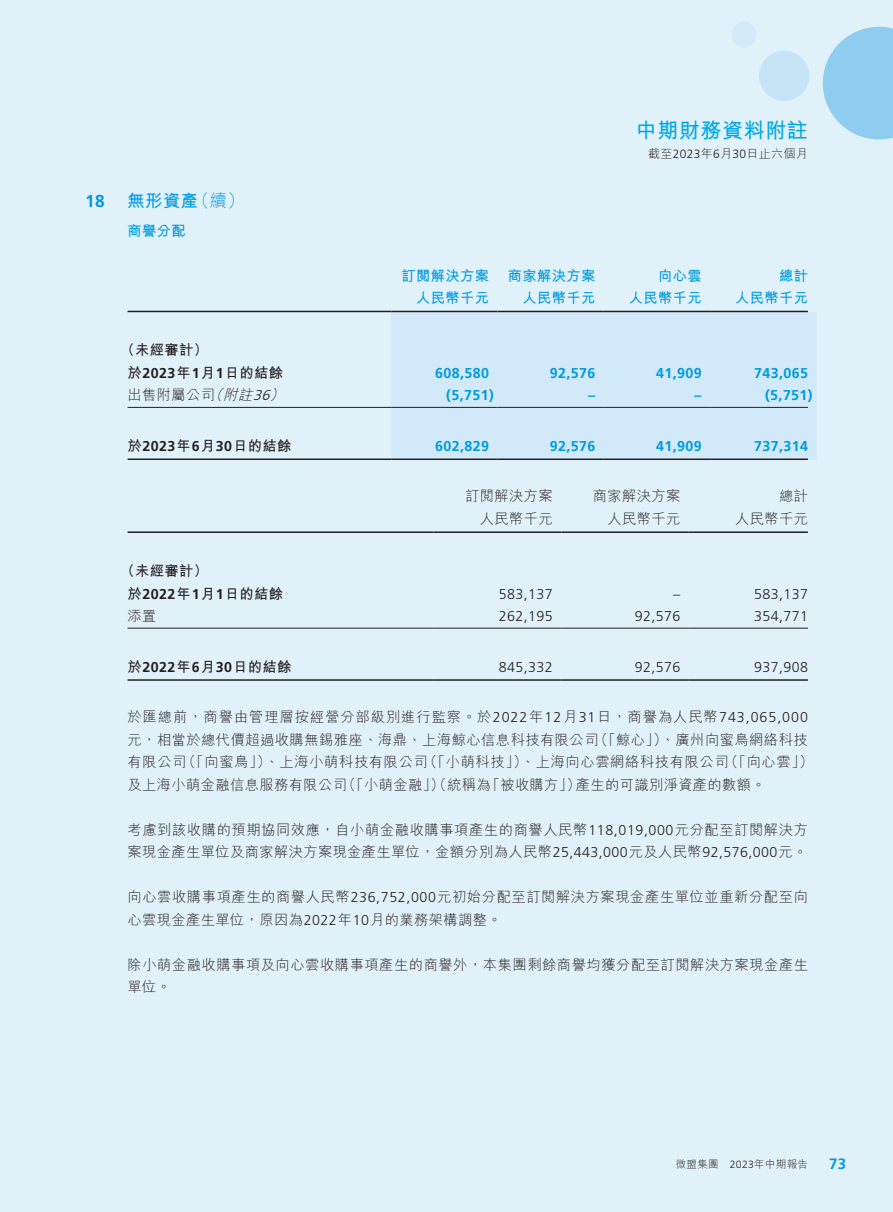
<style>
.page{position:relative;width:893px;height:1212px;background:#e1f1fa}
.page>*{position:absolute;margin:0;border:0;box-sizing:border-box;transform-origin:0 0}
.t1{font:700 21px "M Hei HK";letter-spacing:.03em;color:#00a8e3}
.t2{font:700 17.25px "M Hei HK";color:#009bde}
.t3{font:700 17.25px "Frutiger LT Std";color:#009bde}
.t4{font:700 15px "Frutiger LT Std";color:#009bde}
.t5{font:300 14.25px/22.5px "M Hei HK";letter-spacing:.04em;color:#231f20}
.t6{font:700 14.25px "Frutiger LT Std";letter-spacing:.03em;color:#009bde}
.t7{font:700 14.25px/22.5px "M Hei HK";letter-spacing:.03em;color:#231f20}
.t8{font:300 14.25px "Frutiger LT Std";letter-spacing:.03em;color:#231f20}
.t9{font:700 14.25px "M Hei HK";letter-spacing:.03em;color:#009bde}
.t10{font:300 12px "M Hei HK";letter-spacing:.03em;color:#231f20}
.t11{font:300 10.5px "M Hei HK";letter-spacing:.03em;color:#231f20}
.s1{font-weight:300}
.s2{font-family:"Frutiger LT Std"}
.s3{font-style:italic}
.s4{font-family:"Frutiger LT Std";font-style:italic}
</style>
<div class="page">
<svg style="left:823px;top:27px;width:70px;height:112px"></svg>
<div style="left:759px;top:50px;width:50px;height:51px;background:#c7e4f6;border-radius:50%"></div>
<div style="left:732px;top:21px;width:24px;height:27px;background:#d4eaf8;border-radius:50%"></div>
<div style="left:391px;top:312px;width:425px;height:148px;background:#d1e9f8"></div>
<hr style="left:128px;top:311px;width:263px;height:1px;background:#231f20">
<hr style="left:391px;top:311px;width:106px;height:1px;background:#231f20">
<hr style="left:497px;top:311px;width:107px;height:1px;background:#231f20">
<hr style="left:604px;top:311px;width:106px;height:1px;background:#231f20">
<hr style="left:710px;top:311px;width:98px;height:1px;background:#231f20">
<hr style="left:128px;top:407px;width:263px;height:1px;background:#231f20">
<hr style="left:391px;top:407px;width:106px;height:1px;background:#231f20">
<hr style="left:497px;top:407px;width:107px;height:1px;background:#231f20">
<hr style="left:604px;top:407px;width:106px;height:1px;background:#231f20">
<hr style="left:710px;top:407px;width:98px;height:1px;background:#231f20">
<hr style="left:128px;top:458px;width:263px;height:2px;background:#231f20">
<hr style="left:391px;top:458px;width:106px;height:2px;background:#231f20">
<hr style="left:497px;top:458px;width:107px;height:2px;background:#231f20">
<hr style="left:604px;top:458px;width:106px;height:2px;background:#231f20">
<hr style="left:710px;top:458px;width:98px;height:2px;background:#231f20">
<hr style="left:128px;top:531px;width:306px;height:2px;background:#231f20">
<hr style="left:434px;top:531px;width:127px;height:2px;background:#231f20">
<hr style="left:561px;top:531px;width:128px;height:2px;background:#231f20">
<hr style="left:689px;top:531px;width:119px;height:2px;background:#231f20">
<hr style="left:128px;top:628px;width:306px;height:1px;background:#231f20">
<hr style="left:434px;top:628px;width:127px;height:1px;background:#231f20">
<hr style="left:561px;top:628px;width:128px;height:1px;background:#231f20">
<hr style="left:689px;top:628px;width:119px;height:1px;background:#231f20">
<hr style="left:128px;top:679px;width:306px;height:2px;background:#231f20">
<hr style="left:434px;top:679px;width:127px;height:2px;background:#231f20">
<hr style="left:561px;top:679px;width:128px;height:2px;background:#231f20">
<hr style="left:689px;top:679px;width:119px;height:2px;background:#231f20">
<p class="t3" style="left:85px;top:191px;width:21px">18</p>
<p class="t2" style="left:128px;top:188px;width:119px">無形資產<span class="s1">（續）</span></p>
<p class="t9" style="left:128px;top:220px;width:60px">商譽分配</p>
<p class="t7" style="left:128px;top:338px;width:157px;text-indent:-7px">（未經審計）<br>於<span class="s2">2023</span>年<span class="s2">1</span>月<span class="s2">1</span>日的結餘</p>
<h1 class="t1" style="left:636px;top:115px;width:174px">中期財務資料附註</h1>
<p class="t10" style="left:648px;top:148px;width:161px">截至<span class="s2">2023</span>年<span class="s2">6</span>月<span class="s2">30</span>日止六個月</p>
<p class="t9" style="left:401px;top:265px;width:89px">訂閱解決方案</p>
<p class="t9" style="left:508px;top:265px;width:89px">商家解決方案</p>
<p class="t9" style="left:658px;top:265px;width:45px">向心雲</p>
<p class="t9" style="left:779px;top:265px;width:30px">總計</p>
<p class="t9" style="left:416px;top:288px;width:74px">人民幣千元</p>
<p class="t9" style="left:522px;top:288px;width:74px">人民幣千元</p>
<p class="t9" style="left:629px;top:288px;width:74px">人民幣千元</p>
<p class="t9" style="left:735px;top:288px;width:74px">人民幣千元</p>
<p class="t6" style="left:435px;top:365px;width:55px">608,580</p>
<p class="t6" style="left:550px;top:365px;width:47px">92,576</p>
<p class="t6" style="left:656px;top:365px;width:47px">41,909</p>
<p class="t6" style="left:754px;top:365px;width:55px">743,065</p>
<p class="t5" style="left:128px;top:384px;width:162px">出售附屬公司<span class="s3">（附註</span><span class="s4">36</span><span class="s3">）</span></p>
<p class="t6" style="left:446px;top:387px;width:49px">(5,751)</p>
<p class="t6" style="left:588px;top:387px;width:9px">–</p>
<p class="t6" style="left:694px;top:387px;width:9px">–</p>
<p class="t6" style="left:765px;top:387px;width:49px">(5,751)</p>
<p class="t7" style="left:128px;top:433px;width:165px">於<span class="s2">2023</span>年<span class="s2">6</span>月<span class="s2">30</span>日的結餘</p>
<p class="t6" style="left:435px;top:438px;width:55px">602,829</p>
<p class="t6" style="left:550px;top:438px;width:47px">92,576</p>
<p class="t6" style="left:656px;top:438px;width:47px">41,909</p>
<p class="t6" style="left:754px;top:438px;width:55px">737,314</p>
<p class="t5" style="left:465px;top:485px;width:89px">訂閱解決方案</p>
<p class="t5" style="left:593px;top:485px;width:89px">商家解決方案</p>
<p class="t5" style="left:779px;top:485px;width:30px">總計</p>
<p class="t5" style="left:480px;top:507px;width:74px">人民幣千元</p>
<p class="t5" style="left:608px;top:507px;width:74px">人民幣千元</p>
<p class="t5" style="left:735px;top:507px;width:74px">人民幣千元</p>
<p class="t7" style="left:128px;top:558px;width:157px;text-indent:-7px">（未經審計）<br>於<span class="s2">2022</span>年<span class="s2">1</span>月<span class="s2">1</span>日的結餘</p>
<p class="t8" style="left:499px;top:586px;width:55px">583,137</p>
<p class="t8" style="left:673px;top:586px;width:9px">–</p>
<p class="t8" style="left:754px;top:586px;width:55px">583,137</p>
<p class="t5" style="left:128px;top:604px;width:30px">添置</p>
<p class="t8" style="left:499px;top:608px;width:55px">262,195</p>
<p class="t8" style="left:635px;top:608px;width:47px">92,576</p>
<p class="t8" style="left:754px;top:608px;width:55px">354,771</p>
<p class="t7" style="left:128px;top:654px;width:165px">於<span class="s2">2022</span>年<span class="s2">6</span>月<span class="s2">30</span>日的結餘</p>
<p class="t8" style="left:499px;top:659px;width:55px">845,332</p>
<p class="t8" style="left:635px;top:659px;width:47px">92,576</p>
<p class="t8" style="left:754px;top:659px;width:55px">937,908</p>
<p class="t5" style="left:128px;top:705px;width:687px">於匯總前，商譽由管理層按經營分部級別進行監察。於<span class="s2">2022</span>年<span class="s2">12</span>月<span class="s2">31</span>日，商譽為人民幣<span class="s2">743,065,000</span>元，相當於總代價超過收購無錫雅座、海鼎、上海鯨心信息科技有限公司（「鯨心」）、廣州向蜜鳥網絡科技有限公司（「向蜜鳥」）、上海小萌科技有限公司（「小萌科技」）、上海向心雲網絡科技有限公司（「向心雲」）及上海小萌金融信息服務有限公司（「小萌金融」）（統稱為「被收購方」）產生的可識別淨資產的數額。</p>
<p class="t5" style="left:128px;top:818px;width:682px">考慮到該收購的預期協同效應，自小萌金融收購事項產生的商譽人民幣<span class="s2">118,019,000</span>元分配至訂閱解決方案現金產生單位及商家解決方案現金產生單位，金額分別為人民幣<span class="s2">25,443,000</span>元及人民幣<span class="s2">92,576,000</span>元。</p>
<p class="t5" style="left:128px;top:885px;width:682px">向心雲收購事項產生的商譽人民幣<span class="s2">236,752,000</span>元初始分配至訂閱解決方案現金產生單位並重新分配至向心雲現金產生單位，原因為<span class="s2">2022</span>年<span class="s2">10</span>月的業務架構調整。</p>
<p class="t5" style="left:128px;top:953px;width:682px">除小萌金融收購事項及向心雲收購事項產生的商譽外，本集團剩餘商譽均獲分配至訂閱解決方案現金產生單位。</p>
<p class="t11" style="left:676px;top:1159px;width:134px">微盟集團 <span class="s2">2023</span>年中期報告</p>
<p class="t4" style="left:829px;top:1154px;width:19px">73</p>
</div>
